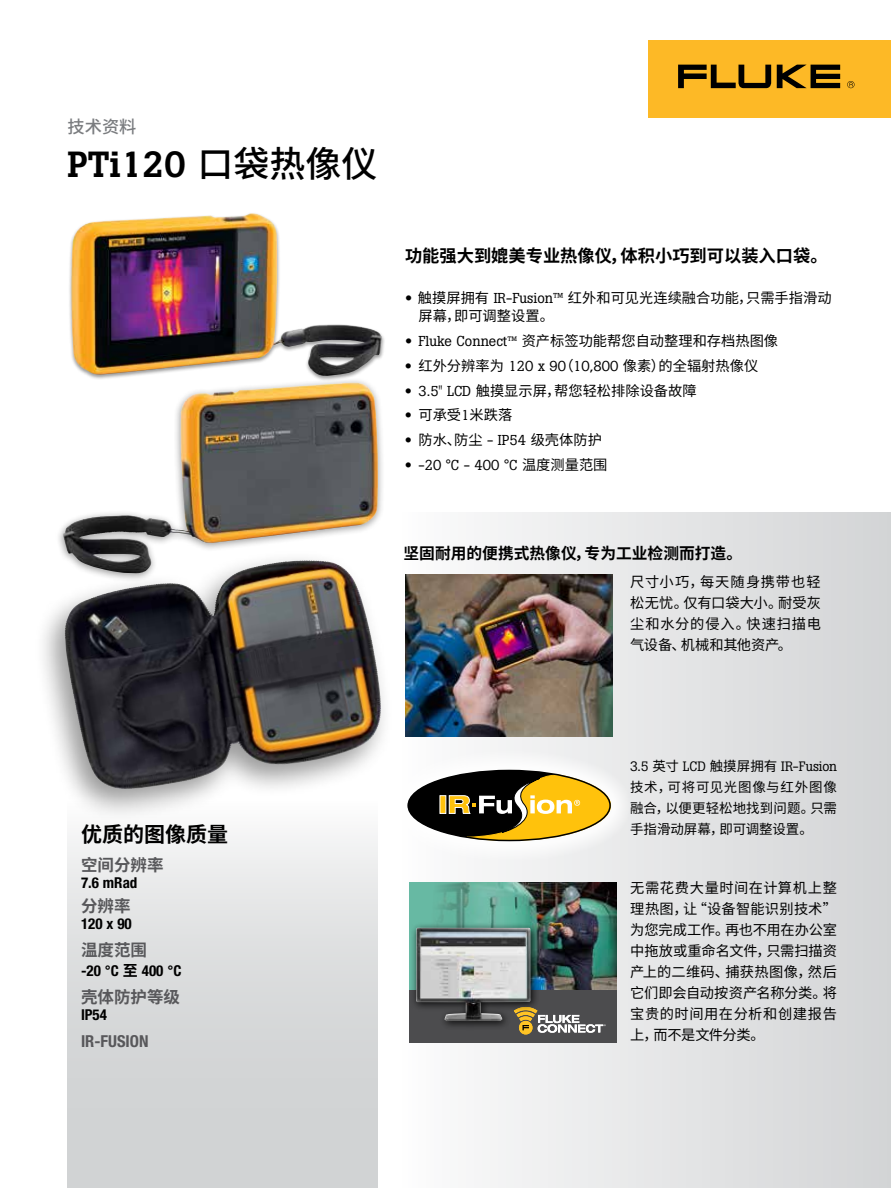
<style>
.page{position:relative;width:891px;height:1188px;background:#fff}
.page>*{position:absolute;margin:0;border:0;box-sizing:border-box;transform-origin:0 0}
.t1{font:500 36px "Boton Pro";color:#000}
.t2{font:700 21px "Source Han Sans SC";color:#000}
.t3{font:700 17.25px "Source Han Sans SC";color:#000}
.t4{font:500 17.25px "Source Han Sans SC";color:#7a7c7f}
.t5{font:700 16.5px "Source Han Sans SC";color:#58585b}
.t6{font:700 condensed 16.5px "Helvetica Neue LT Pro";color:#58585b}
.t7{font:700 15.75px "Source Han Sans SC";color:#000}
.t8{font:700 condensed 15px "Helvetica Neue LT Pro";color:#000}
.t9{font:14.25px/21px "Source Han Sans SC";color:#000;text-align:justify}
.t10{font:14.25px "Boton Pro";color:#000}
.t11{font:13.5px/21px "Source Han Sans SC";letter-spacing:.005em;color:#000;text-align:justify}
.t12{font:13.5px "Boton Pro";letter-spacing:.005em;color:#000}
.s1{font-family:"Source Han Sans SC"}
.s2{font-family:"Helvetica Neue LT Std";font-weight:700;font-stretch:expanded}
.s3{font-family:"Boton Pro"}
.s4{font-family:"Boton Pro";font-size:13.5px}
.s5{font-family:"Source Han Sans SC";font-stretch:normal}
</style>
<div class="page">
<div style="left:55px;top:377px;width:331px;height:206px;background:#000;opacity:.4"></div>
<img style="left:62px;top:383px;width:289px;height:167px">
<div style="left:648px;top:40px;width:243px;height:78px;background:#fdb926"></div>
<svg style="left:777px;top:65px;width:63px;height:23px"></svg>
<svg style="left:678px;top:65px;width:93px;height:23px"></svg>
<svg style="left:847px;top:81px;width:8px;height:7px"></svg>
<div style="left:67px;top:801px;width:311px;height:387px;background:linear-gradient(to bottom,#f1f1f2,#c9cccd)"></div>
<div style="left:396px;top:513px;width:495px;height:675px;background:linear-gradient(to right,#fcfcfc,#d2d4d5)"></div>
<img style="left:405px;top:575px;width:207px;height:161px">
<div style="left:68px;top:212px;width:317px;height:170px;background:#000;opacity:.4"></div>
<img style="left:71px;top:213px;width:311px;height:163px">
<div style="left:34px;top:550px;width:360px;height:273px;background:#000;opacity:.4"></div>
<img style="left:176px;top:560px;width:132px;height:56px">
<div style="left:387px;top:749px;width:244px;height:113px;background:#fff;opacity:.87"></div>
<div style="left:408px;top:770px;width:202px;height:71px;background:#000;border-radius:50%"></div>
<svg style="left:439px;top:795px;width:7px;height:19px"></svg>
<svg style="left:448px;top:774px;width:163px;height:67px"></svg>
<img style="left:410px;top:882px;width:207px;height:109px">
<div style="left:410px;top:991px;width:207px;height:52px;background:#4c4c4e"></div>
<svg style="left:542px;top:1014px;width:64px;height:19px"></svg>
<div style="left:404px;top:910px;width:138px;height:137px;background:#fff;opacity:.75"></div>
<p class="t4" style="left:68px;top:117px;width:70px">技术资料</p>
<h1 class="t1" style="left:68px;top:141px;width:312px">PTi120 <span class="s1">口袋热像仪</span></h1>
<p class="t3" style="left:405px;top:246px;width:424px">功能强大到媲美专业热像仪，体积小巧到可以装入口袋。</p>
<p class="t9" style="left:418px;top:289px;width:415px;line-height:18px;text-indent:-13px"><span class="s2">•</span> 触摸屏拥有 <span class="s3">IR-Fusion™</span> 红外和可见光连续融合功能，只需手指滑动屏幕，即可调整设置。</p>
<p class="t9" style="left:405px;top:331px;width:375px"><span class="s2">•</span> <span class="s3">Fluke Connect</span><span class="s4">™</span> 资产标签功能帮您自动整理和存档热图像</p>
<p class="t9" style="left:405px;top:355px;width:355px"><span class="s2">•</span> 红外分辨率为 <span class="s3">120 x 90</span>（<span class="s3">10,800</span> 像素）的全辐射热像仪</p>
<p class="t9" style="left:405px;top:380px;width:293px"><span class="s2">•</span> <span class="s3">3.5" LCD</span> 触摸显示屏，帮您轻松排除设备故障</p>
<p class="t9" style="left:405px;top:405px;width:109px"><span class="s2">•</span> 可承受<span class="s3">1</span>米跌落</p>
<p class="t9" style="left:405px;top:430px;width:199px"><span class="s2">•</span> 防水、防尘 <span class="s3">- IP54</span> 级壳体防护</p>
<p class="t10" style="left:405px;top:456px;width:204px"><span class="s2">•</span> -20 °C - 400 °C <span class="s1">温度测量范围</span></p>
<p class="t7" style="left:404px;top:544px;width:340px">坚固耐用的便携式热像仪，专为工业检测而打造。</p>
<p class="t9" style="left:630px;top:572px;width:192px">尺寸小巧，每天随身携带也轻松无忧。仅有口袋大小。耐受灰尘和水分的侵入。快速扫描电气设备、机械和其他资产。</p>
<h2 class="t2" style="left:81px;top:822px;width:148px">优质的图像质量</h2>
<p class="t5" style="left:81px;top:856px;width:84px">空间分辨率</p>
<p class="t8" style="left:81px;top:873px;width:58px">7.6 mRad</p>
<p class="t5" style="left:81px;top:897px;width:51px">分辨率</p>
<p class="t8" style="left:81px;top:915px;width:52px">120 x 90</p>
<p class="t5" style="left:81px;top:941px;width:67px">温度范围</p>
<p class="t8" style="left:81px;top:961px;width:102px">-20 °C <span class="s5">至</span> 400 °C</p>
<p class="t5" style="left:81px;top:988px;width:100px">壳体防护等级</p>
<p class="t8" style="left:81px;top:1005px;width:28px">IP54</p>
<p class="t6" style="left:81px;top:1031px;width:69px">IR-FUSION</p>
<p class="t12" style="left:630px;top:758px;width:208px">3.5 <span class="s1">英寸</span> LCD <span class="s1">触摸屏拥有</span> IR-Fusion</p>
<p class="t11" style="left:630px;top:777px;width:208px">技术，可将可见光图像与红外图像融合，以便更轻松地找到问题。只需手指滑动屏幕，即可调整设置。</p>
<p class="t9" style="left:630px;top:878px;width:208px">无需花费大量时间在计算机上整理热图，让“设备智能识别技术”为您完成工作。再也不用在办公室中拖放或重命名文件，只需扫描资产上的二维码、捕获热图像，然后它们即会自动按资产名称分类。将宝贵的时间用在分析和创建报告上，而不是文件分类。</p>
</div>
